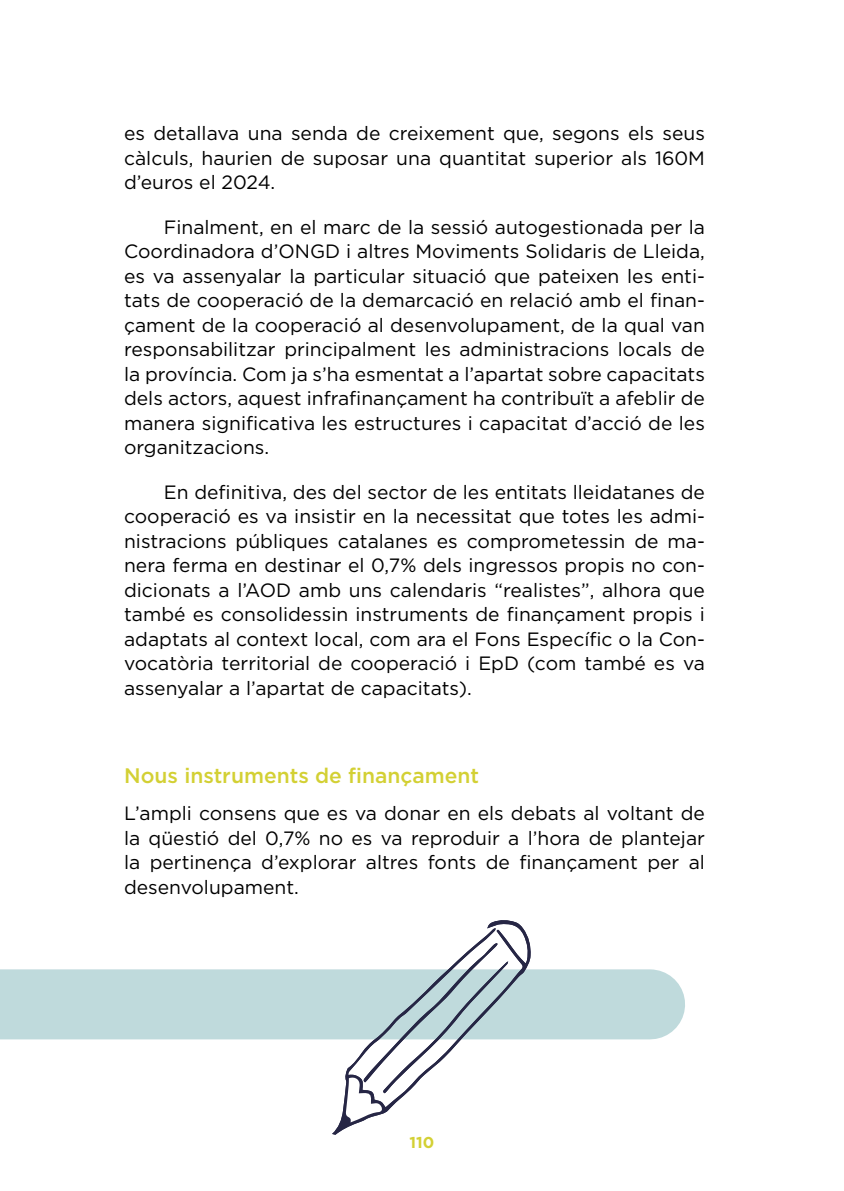
<style>
.page{position:relative;width:844px;height:1191px;background:#fff}
.page>*{position:absolute;margin:0;border:0;box-sizing:border-box;transform-origin:0 0}
.t1{font:500 21px "Gotham";color:#d3d034}
.t2{font:19.25px/24.5px "Gotham";color:#000;text-align:justify}
.t3{font:700 15.75px "Gotham";color:#d3d034}
</style>
<div class="page">
<div style="left:0;top:969px;width:650px;height:70px;background:#bfdadc"></div>
<svg style="left:332px;top:920px;width:199px;height:214px"></svg>
<svg style="left:345px;top:943px;width:163px;height:179px"></svg>
<p class="t2" style="left:124px;top:121px;width:582px">es detallava una senda de creixement que, segons els seus càlculs, haurien de suposar una quantitat superior als 160M d’euros el 2024.</p>
<p class="t2" style="left:124px;top:214px;width:582px;text-indent:40px">Finalment, en el marc de la sessió autogestionada per la Coordinadora d’ONGD i altres Moviments Solidaris de Lleida, es va assenyalar la particular situació que pateixen les enti&shy;tats de cooperació de la demarcació en relació amb el fnan&shy;çament de la cooperació al desenvolupament, de la qual van responsabilitzar principalment les administracions locals de la província. Com ja s’ha esmentat a l’apartat sobre capacitats dels actors, aquest infrafnançament ha contribuït a afeblir de manera signifcativa les estructures i capacitat d’acció de les organitzacions.</p>
<p class="t2" style="left:124px;top:479px;width:582px;text-indent:40px">En defnitiva, des del sector de les entitats lleidatanes de cooperació es va insistir en la necessitat que totes les admi&shy;nistracions públiques catalanes es comprometessin de ma&shy;nera ferma en destinar el 0,7% dels ingressos propis no con&shy;dicionats a l’AOD amb uns calendaris “realistes”, alhora que també es consolidessin instruments de fnançament propis i adaptats al context local, com ara el Fons Específc o la Con&shy;vocatòria territorial de cooperació i EpD (com també es va assenyalar a l’apartat de capacitats).</p>
<p class="t1" style="left:124px;top:763px;width:356px">Nous instruments de fnançament</p>
<p class="t2" style="left:124px;top:800px;width:582px">L’ampli consens que es va donar en els debats al voltant de la qüestió del 0,7% no es va reproduir a l’hora de plantejar la pertinença d’explorar altres fonts de fnançament per al desenvolupament.</p>
<p class="t3" style="left:409px;top:1133px;width:26px">110</p>
</div>
